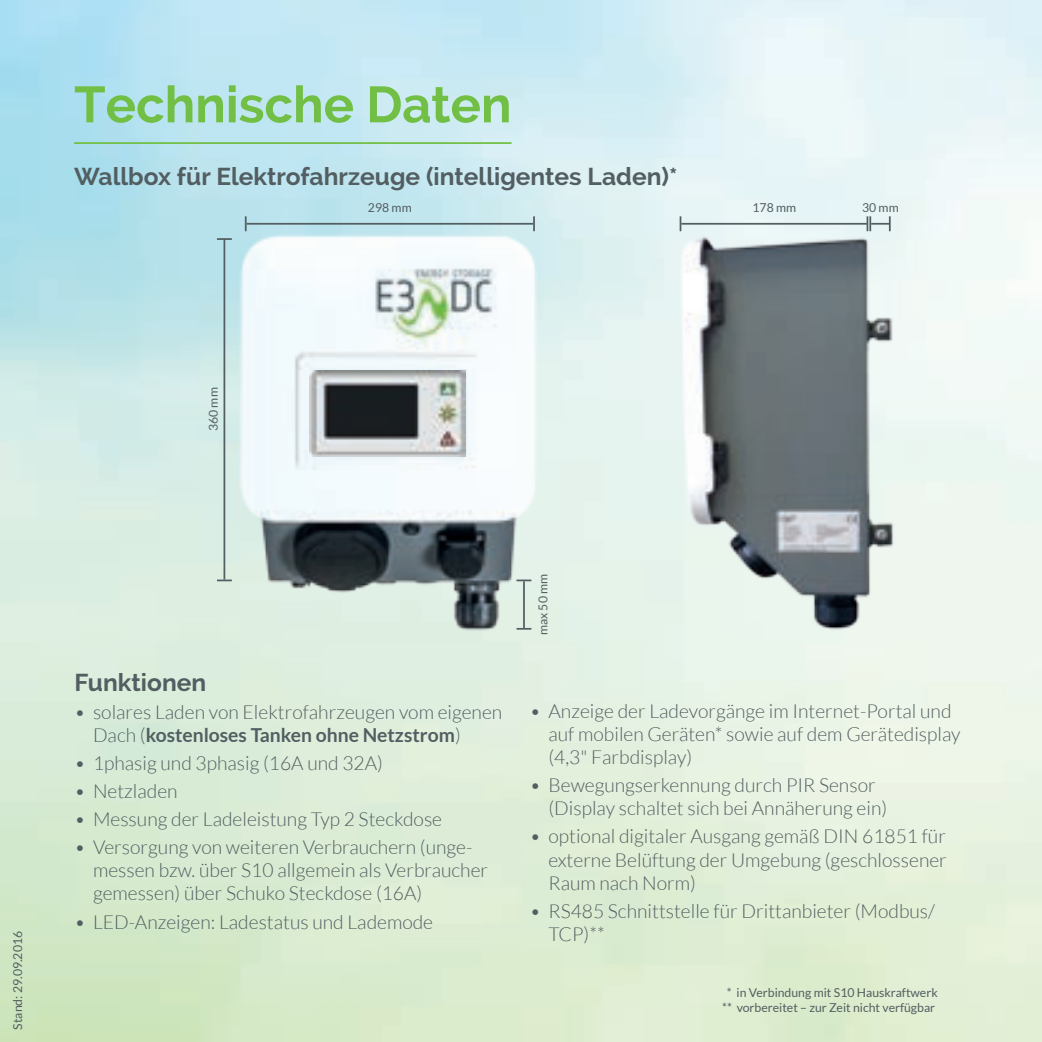
<style>
.page{position:relative;width:1042px;height:1042px;background:#fff}
.page>*{position:absolute;margin:0;border:0;box-sizing:border-box;transform-origin:0 0}
.t1{font:700 50.75px "Raleway";color:#71bf44}
.t2{font:700 24.5px "Raleway";color:#525e61}
.t3{font:300 19.25px/23.1px "Lato";color:#525e61}
.t4{font:12.25px/14.7px "Lato";color:#525e61;text-align:center}
.s1{font-weight:700}
</style>
<div class="page">
<img style="left:238px;top:231px;width:301px;height:403px">
<img style="left:309px;top:371px;width:156px;height:85px">
<hr style="left:74px;top:142px;width:437px;height:2px;background:#71bf44">
<hr style="left:223px;top:239px;width:2px;height:340px;background:#525e61">
<svg style="left:217px;top:579px;width:15px;height:2px"></svg>
<svg style="left:217px;top:238px;width:15px;height:2px"></svg>
<hr style="left:247px;top:223px;width:286px;height:2px;background:#525e61">
<svg style="left:245px;top:216px;width:2px;height:15px"></svg>
<svg style="left:533px;top:216px;width:2px;height:15px"></svg>
<hr style="left:523px;top:581px;width:2px;height:47px;background:#525e61">
<svg style="left:516px;top:628px;width:15px;height:2px"></svg>
<svg style="left:516px;top:579px;width:15px;height:2px"></svg>
<img style="left:667px;top:232px;width:231px;height:403px">
<hr style="left:681px;top:223px;width:186px;height:2px;background:#525e61">
<svg style="left:679px;top:216px;width:2px;height:15px"></svg>
<svg style="left:866px;top:216px;width:24px;height:15px"></svg>
<h1 class="t1" style="left:74px;top:75px;width:439px">Technische Daten</h1>
<p class="t2" style="left:74px;top:162px;width:605px">Wallbox für Elektrofahrzeuge (intelligentes Laden)*</p>
<p class="t4" style="left:368px;top:200px;width:45px">298 mm</p>
<p class="t4" style="left:752px;top:200px;width:45px">178 mm</p>
<p class="t4" style="left:862px;top:200px;width:38px">30 mm</p>
<p class="t4" style="left:206px;top:431px;width:45px;rotate:-90deg">360 mm</p>
<p class="t4" style="left:10px;top:1029px;width:100px;rotate:-90deg">Stand: 29.09.2016</p>
<p class="t2" style="left:74px;top:668px;width:133px">Funktionen</p>
<p class="t3" style="left:93px;top:700px;width:411px;text-indent:-19px">• solares Laden von Elektrofahrzeugen vom eigenen<br>Dach (<span class="s1">kostenloses Tanken ohne Netzstrom</span>)</p>
<p class="t3" style="left:74px;top:751px;width:310px">• 1phasig und 3phasig (16A und 32A)</p>
<p class="t3" style="left:74px;top:780px;width:105px">• Netzladen</p>
<p class="t3" style="left:74px;top:808px;width:369px">• Messung der Ladeleistung Typ 2 Steckdose</p>
<p class="t3" style="left:93px;top:836px;width:397px;text-indent:-19px">• Versorgung von weiteren Verbrauchern (unge&shy;messen bzw. über S10 allgemein als Verbraucher gemessen) über Schuko Steckdose (16A)</p>
<p class="t3" style="left:74px;top:910px;width:360px">• LED-Anzeigen: Ladestatus und Lademode</p>
<p class="t4" style="left:536px;top:635px;width:63px;rotate:-90deg">max 50 mm</p>
<p class="t3" style="left:548px;top:699px;width:413px;text-indent:-19px">• Anzeige der Ladevorgänge im Internet-Portal und auf mobilen Geräten* sowie auf dem Gerätedisplay (4,3" Farbdisplay)</p>
<p class="t3" style="left:548px;top:774px;width:340px;text-indent:-19px">• Bewegungserkennung durch PIR Sensor (Display schaltet sich bei Annäherung ein)</p>
<p class="t3" style="left:548px;top:825px;width:400px;text-align:justify;text-indent:-19px">• optional digitaler Ausgang gemäß DIN 61851 für externe Belüftung der Umgebung (geschlossener Raum nach Norm)</p>
<p class="t3" style="left:548px;top:899px;width:388px;text-indent:-19px">• RS485 Schnittstelle für Drittanbieter (Modbus/<br>TCP)**</p>
<p class="t4" style="left:722px;top:985px;width:217px">* in Verbindung mit S10 Hauskraftwerk ** vorbereitet – zur Zeit nicht verfügbar</p>
</div>
